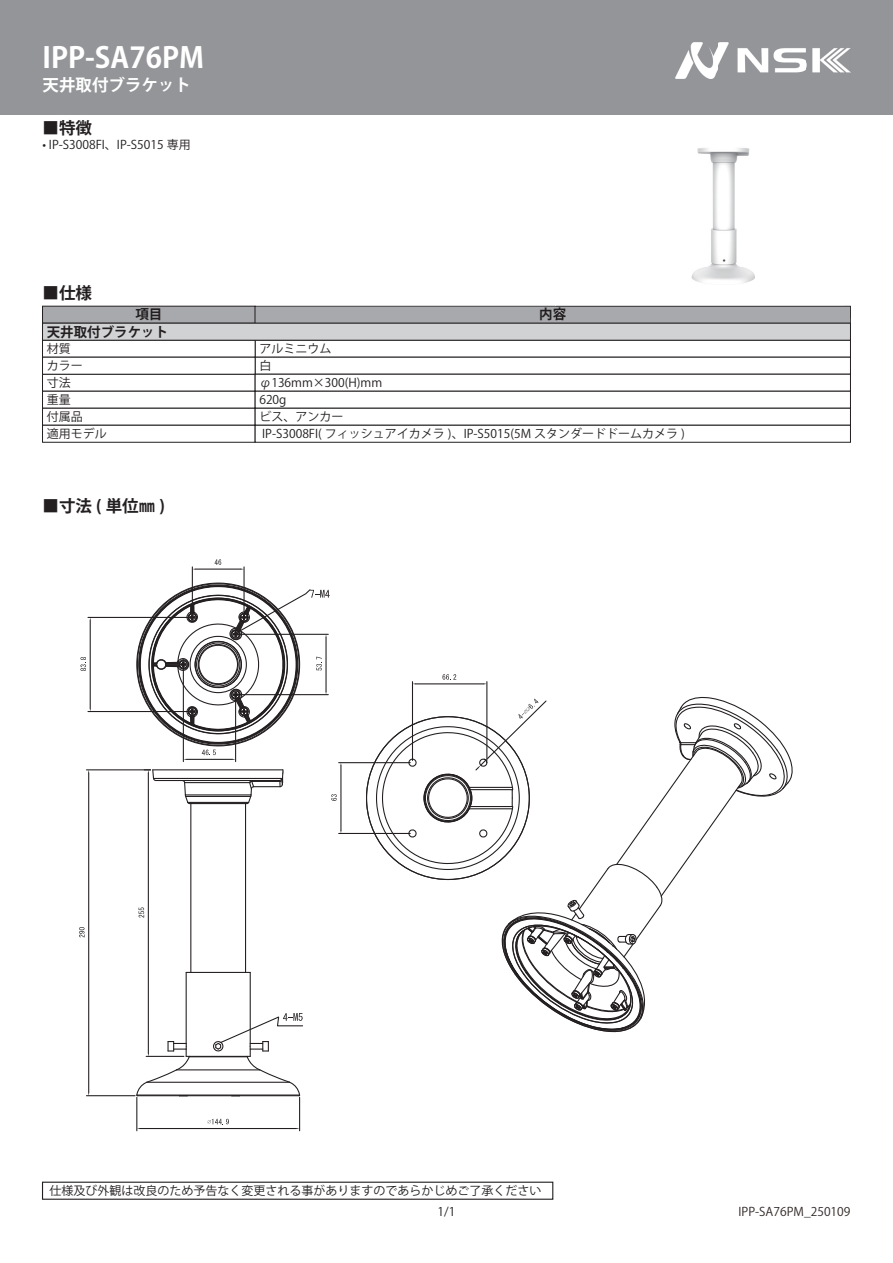
<style>
.page{position:relative;width:893px;height:1263px;background:#fff}
.page>*{position:absolute;margin:0;border:0;box-sizing:border-box;transform-origin:0 0}
.t1{font:700 28.5px "Koz Go Pro";color:#fff}
.t2{font:700 16.5px "Koz Go Pr 6 N";color:#231f20}
.t3{font:700 16.5px "Koz Go Pro";color:#fff}
.t4{font:700 13.5px "Koz Go Pr 6 N";color:#231f20}
.t5{font:12px/17.1px "Koz Go Pro";color:#231f20}
.t6{font:12px "Koz Go Pro";color:#302826}
</style>
<div class="page">
<div style="left:0;top:0;width:893px;height:115px;background:#939598"></div>
<img style="left:675px;top:43px;width:175px;height:35px">
<div style="left:42px;top:306px;width:213px;height:18px;background:#a8a9ad;border:1px solid #231f20"></div>
<div style="left:42px;top:1181px;width:511px;height:19px;border:1px solid #231f20"></div>
<div style="left:255px;top:357px;width:596px;height:18px;background:#fff;border:1px solid #231f20"></div>
<div style="left:42px;top:391px;width:213px;height:18px;background:#fff;border:1px solid #231f20"></div>
<div style="left:255px;top:374px;width:596px;height:18px;background:#fff;border:1px solid #231f20"></div>
<div style="left:255px;top:391px;width:596px;height:18px;background:#fff;border:1px solid #231f20"></div>
<div style="left:42px;top:408px;width:213px;height:18px;background:#fff;border:1px solid #231f20"></div>
<div style="left:42px;top:425px;width:213px;height:18px;background:#fff;border:1px solid #231f20"></div>
<div style="left:255px;top:408px;width:596px;height:18px;background:#fff;border:1px solid #231f20"></div>
<div style="left:255px;top:425px;width:596px;height:18px;background:#fff;border:1px solid #231f20"></div>
<div style="left:42px;top:357px;width:213px;height:18px;background:#fff;border:1px solid #231f20"></div>
<img style="left:556px;top:148px;width:288px;height:158px">
<svg style="left:255px;top:306px;width:596px;height:17px;background:#9e9fa2"></svg>
<div style="left:42px;top:323px;width:809px;height:18px;background:#d1d2d4;border:1px solid #231f20"></div>
<hr style="left:192px;top:567px;width:1px;height:48px;background:#231f20">
<hr style="left:243px;top:567px;width:2px;height:48px;background:#231f20">
<hr style="left:196px;top:568px;width:45px;height:2px;background:#231f20">
<svg style="left:215px;top:559px;width:6px;height:6px"></svg>
<hr style="left:88px;top:617px;width:102px;height:1px;background:#231f20">
<hr style="left:88px;top:711px;width:102px;height:1px;background:#231f20">
<hr style="left:90px;top:621px;width:1px;height:87px;background:#231f20">
<svg style="left:80px;top:657px;width:6px;height:14px"></svg>
<hr style="left:183px;top:667px;width:1px;height:95px;background:#231f20">
<hr style="left:235px;top:697px;width:1px;height:65px;background:#231f20">
<hr style="left:86px;top:769px;width:64px;height:1px;background:#231f20">
<hr style="left:86px;top:1095px;width:49px;height:1px;background:#231f20">
<hr style="left:88px;top:773px;width:1px;height:319px;background:#231f20">
<svg style="left:79px;top:927px;width:6px;height:10px"></svg>
<hr style="left:148px;top:773px;width:1px;height:280px;background:#231f20">
<svg style="left:138px;top:907px;width:6px;height:11px"></svg>
<hr style="left:136px;top:1097px;width:1px;height:34px;background:#231f20">
<hr style="left:299px;top:1097px;width:1px;height:34px;background:#231f20">
<hr style="left:140px;top:1128px;width:156px;height:1px;background:#231f20">
<svg style="left:207px;top:1119px;width:22px;height:6px"></svg>
<hr style="left:412px;top:682px;width:1px;height:78px;background:#231f20">
<hr style="left:486px;top:682px;width:1px;height:78px;background:#231f20">
<hr style="left:416px;top:683px;width:67px;height:1px;background:#231f20">
<svg style="left:442px;top:674px;width:14px;height:6px"></svg>
<hr style="left:339px;top:762px;width:71px;height:1px;background:#231f20">
<hr style="left:339px;top:833px;width:71px;height:1px;background:#231f20">
<hr style="left:340px;top:766px;width:1px;height:64px;background:#231f20">
<svg style="left:331px;top:794px;width:6px;height:7px"></svg>
<hr style="left:137px;top:1095px;width:162px;height:1px;background:#231f20">
<hr style="left:137px;top:1094px;width:163px;height:1px;background:#231f20">
<hr style="left:147px;top:1082px;width:143px;height:1px;background:#231f20">
<hr style="left:177px;top:1069px;width:83px;height:1px;background:#231f20">
<hr style="left:186px;top:1056px;width:64px;height:1px;background:#231f20">
<hr style="left:186px;top:972px;width:64px;height:1px;background:#231f20">
<hr style="left:186px;top:972px;width:1px;height:71px;background:#231f20">
<hr style="left:190px;top:803px;width:1px;height:169px;background:#231f20">
<hr style="left:245px;top:803px;width:1px;height:169px;background:#231f20">
<hr style="left:250px;top:972px;width:1px;height:71px;background:#231f20">
<hr style="left:189px;top:803px;width:58px;height:1px;background:#231f20">
<hr style="left:188px;top:802px;width:61px;height:1px;background:#231f20">
<hr style="left:186px;top:796px;width:65px;height:1px;background:#231f20">
<hr style="left:185px;top:794px;width:66px;height:1px;background:#231f20">
<hr style="left:185px;top:782px;width:65px;height:1px;background:#231f20">
<hr style="left:156px;top:780px;width:123px;height:1px;background:#231f20">
<hr style="left:154px;top:778px;width:128px;height:1px;background:#231f20">
<hr style="left:153px;top:769px;width:130px;height:1px;background:#231f20">
<svg style="left:144px;top:769px;width:13px;height:13px"></svg>
<svg style="left:181px;top:781px;width:10px;height:24px"></svg>
<svg style="left:136px;top:1041px;width:55px;height:56px"></svg>
<svg style="left:212px;top:1013px;width:91px;height:84px"></svg>
<svg style="left:246px;top:769px;width:38px;height:36px"></svg>
<svg style="left:365px;top:696px;width:428px;height:337px"></svg>
<svg style="left:136px;top:576px;width:194px;height:184px"></svg>
<h1 class="t1" style="left:43px;top:39px;width:163px">IPP-SA76PM</h1>
<h2 class="t3" style="left:43px;top:74px;width:150px">天井取付ブラケット</h2>
<h2 class="t2" style="left:43px;top:118px;width:51px">■特徴</h2>
<p class="t5" style="left:43px;top:137px;width:150px">• IP-S3008FI、IP-S5015 専用</p>
<h2 class="t2" style="left:43px;top:284px;width:51px">■仕様</h2>
<p class="t4" style="left:135px;top:306px;width:28px">項目</p>
<p class="t4" style="left:539px;top:306px;width:28px">内容</p>
<p class="t4" style="left:47px;top:325px;width:123px">天井取付ブラケット</p>
<p class="t5" style="left:47px;top:340px;width:61px">材質<br>カラー<br>寸法<br>重量<br>付属品<br>適用モデル</p>
<p class="t5" style="left:259px;top:340px;width:427px">アルミニウム<br>白<br>φ136mm×300(H)mm<br>620g<br>ビス、アンカー<br>IP-S3008FI( フィッシュアイカメラ )、IP-S5015(5M スタンダードドームカメラ )</p>
<h2 class="t2" style="left:43px;top:497px;width:124px">■寸法 ( 単位㎜ )</h2>
<p class="t5" style="left:49px;top:1182px;width:494px">仕様及び外観は改良のため予告なく変更される事がありますのであらかじめご了承ください</p>
<p class="t5" style="left:438px;top:1204px;width:19px">1/1</p>
<p class="t6" style="left:738px;top:1204px;width:113px">IPP-SA76PM_250109</p>
</div>
